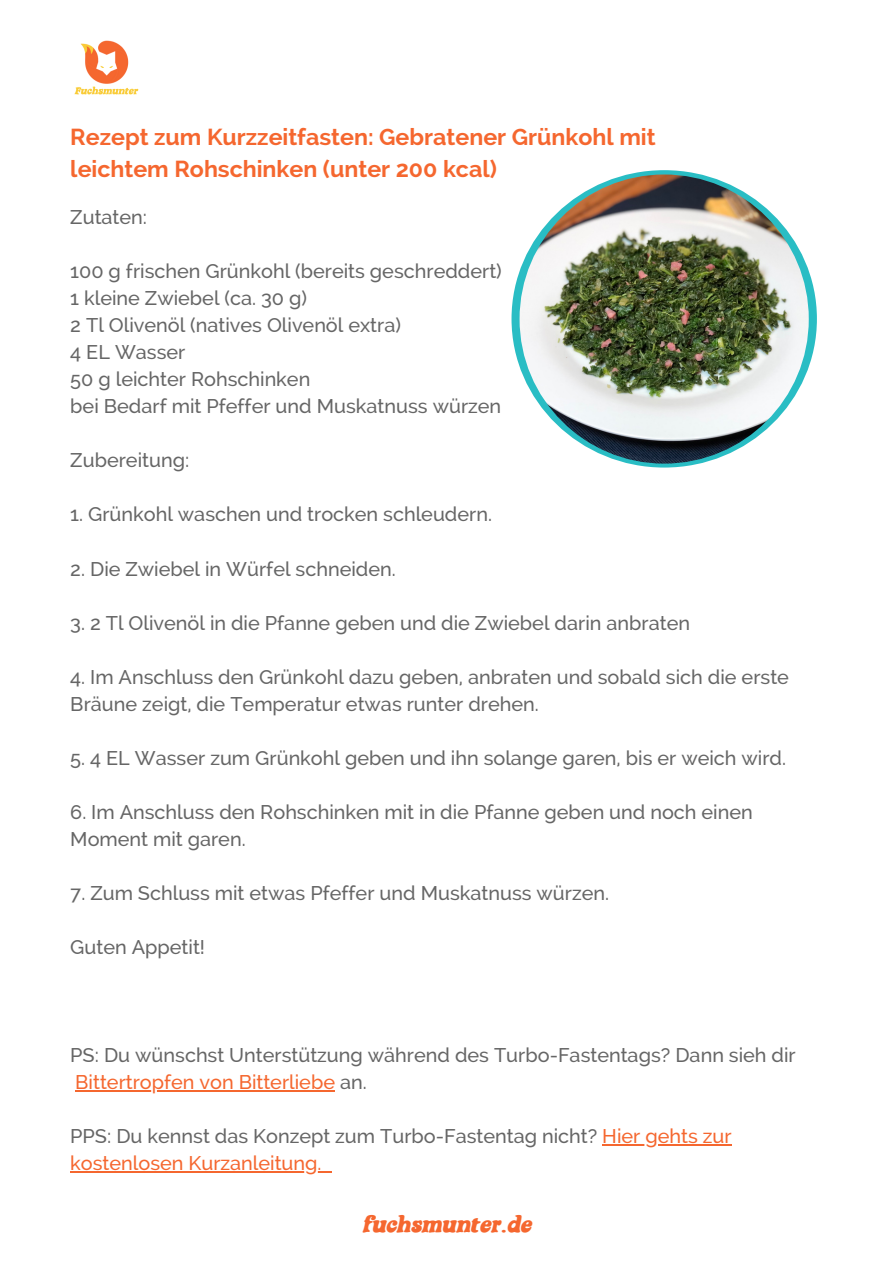
<style>
.page{position:relative;width:894px;height:1264px;background:#fff}
.page>*{position:absolute;margin:0;border:0;box-sizing:border-box;transform-origin:0 0}
.t1{font:700 23.25px "Raleway";color:#f5672f}
.t2{font:500 19.8px/27px "Raleway";color:#666}
.t3{font:19.8px "Dandelion JF";color:#f5672f}
.s1{color:#f5672f}
</style>
<div class="page">
<svg style="left:511px;top:170px;width:305px;height:297px;background:#34bcc3"></svg>
<img style="left:519px;top:174px;width:289px;height:289px;border-radius:50%">
<img style="left:74px;top:40px;width:65px;height:55px">
<hr style="left:75px;top:1090px;width:260px;height:1px;background:#f5672f">
<hr style="left:602px;top:1144px;width:129px;height:1px;background:#f5672f">
<hr style="left:70px;top:1171px;width:251px;height:1px;background:#f5672f">
<p class="t1" style="left:70px;top:123px;width:586px">Rezept zum Kurzzeitfasten: Gebratener Grünkohl mit</p>
<p class="t1" style="left:70px;top:155px;width:428px">leichtem Rohschinken (unter 200 kcal)</p>
<p class="t2" style="left:70px;top:203px;width:78px">Zutaten:</p>
<p class="t2" style="left:70px;top:258px;width:433px">100 g frischen Grünkohl (bereits geschreddert)</p>
<p class="t2" style="left:70px;top:285px;width:238px">1 kleine Zwiebel (ca. 30 g)</p>
<p class="t2" style="left:70px;top:312px;width:332px">2 Tl Olivenöl (natives Olivenöl extra)</p>
<p class="t2" style="left:70px;top:339px;width:117px">4 EL Wasser</p>
<p class="t2" style="left:70px;top:366px;width:241px">50 g leichter Rohschinken</p>
<p class="t2" style="left:70px;top:393px;width:432px">bei Bedarf mit Pfeffer und Muskatnuss würzen</p>
<p class="t2" style="left:70px;top:447px;width:120px">Zubereitung:</p>
<p class="t2" style="left:70px;top:501px;width:423px">1. Grünkohl waschen und trocken schleudern.</p>
<p class="t2" style="left:70px;top:555px;width:327px">2. Die Zwiebel in Würfel schneiden.</p>
<p class="t2" style="left:70px;top:609px;width:621px">3. 2 Tl Olivenöl in die Pfanne geben und die Zwiebel darin anbraten</p>
<p class="t2" style="left:70px;top:663px;width:720px">4. Im Anschluss den Grünkohl dazu geben, anbraten und sobald sich die erste</p>
<p class="t2" style="left:70px;top:690px;width:470px">Bräune zeigt, die Temperatur etwas runter drehen.</p>
<p class="t2" style="left:70px;top:744px;width:717px">5. 4 EL Wasser zum Grünkohl geben und ihn solange garen, bis er weich wird.</p>
<p class="t2" style="left:70px;top:798px;width:683px">6. Im Anschluss den Rohschinken mit in die Pfanne geben und noch einen<br>Moment mit garen.</p>
<p class="t2" style="left:70px;top:879px;width:540px">7. Zum Schluss mit etwas Pfeffer und Muskatnuss würzen.</p>
<p class="t2" style="left:70px;top:933px;width:136px">Guten Appetit!</p>
<p class="t2" style="left:70px;top:1041px;width:726px">PS: Du wünschst Unterstützung während des Turbo-Fastentags? Dann sieh dir<br><span class="s1">Bittertropfen von Bitterliebe</span> an.</p>
<p class="t2" style="left:70px;top:1122px;width:662px">PPS: Du kennst das Konzept zum Turbo-Fastentag nicht? <span class="s1">Hier gehts zur kostenlosen Kurzanleitung.</span></p>
<p class="t3" style="left:362px;top:1211px;width:170px">fuchsmunter.de</p>
</div>
